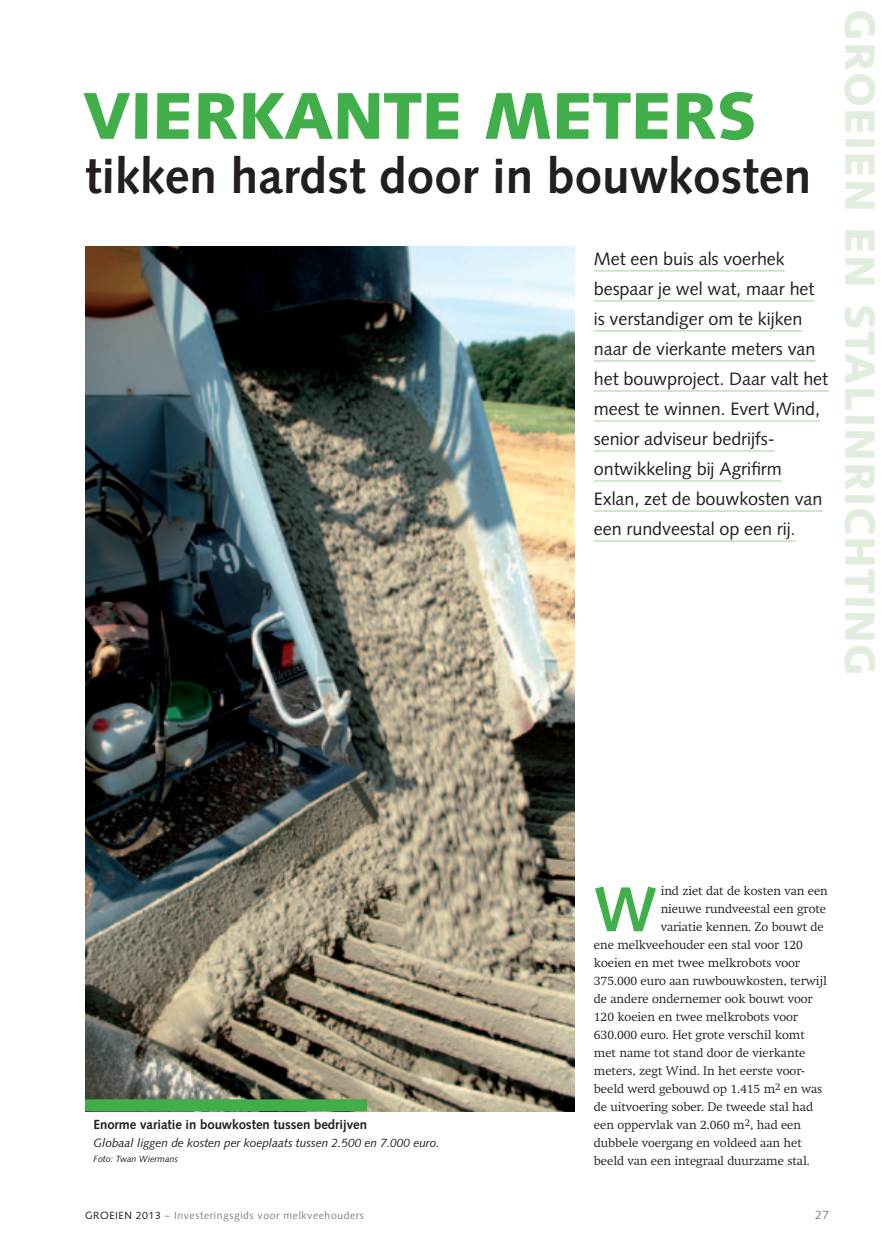
<style>
.page{position:relative;width:893px;height:1255px;background:#fff}
.page>*{position:absolute;margin:0;border:0;box-sizing:border-box;transform-origin:0 0}
.t1{font:900 66px "Syntax LT Std";letter-spacing:-.005em;color:#40ae49}
.t2{font:700 63.3px "Syntax LT Std";color:#40ae49}
.t3{font:700 49.5px "Syntax LT Std";color:#231f20}
.t4{font:900 42px "Syntax LT Std";letter-spacing:.03em;color:#e1eedd}
.t5{font:18px/30px "Syntax LT Std";letter-spacing:-.005em;color:#231f20}
.t6{font:700 13.2px "Syntax LT Std";letter-spacing:-.005em;color:#231f20}
.t7{font:300 12.3px "Swift";letter-spacing:-.005em;color:#231f20}
.t8{font:italic 12px "Syntax LT Std";letter-spacing:-.005em;color:#231f20}
.t9{font:12px "Syntax LT Std";color:#808285}
.t10{font:10.5px "Syntax LT Std";letter-spacing:.05em;color:#808285}
.t11{font:italic 9px "Syntax LT Std";letter-spacing:-.005em;color:#231f20}
.s1{color:#231f20}
</style>
<div class="page">
<img style="left:85px;top:247px;width:490px;height:864px">
<hr style="left:594px;top:270px;width:191px;height:1px;background:#a3cf9a">
<hr style="left:594px;top:300px;width:220px;height:1px;background:#a3cf9a">
<hr style="left:594px;top:330px;width:208px;height:1px;background:#a3cf9a">
<hr style="left:594px;top:360px;width:221px;height:1px;background:#a3cf9a">
<hr style="left:594px;top:390px;width:235px;height:1px;background:#a3cf9a">
<hr style="left:594px;top:420px;width:226px;height:1px;background:#a3cf9a">
<hr style="left:594px;top:450px;width:181px;height:1px;background:#a3cf9a">
<hr style="left:594px;top:480px;width:188px;height:1px;background:#a3cf9a">
<hr style="left:594px;top:510px;width:228px;height:1px;background:#a3cf9a">
<hr style="left:594px;top:540px;width:202px;height:1px;background:#a3cf9a">
<div style="left:85px;top:1099px;width:282px;height:12px;background:#40ae49"></div>
<h1 class="t1" style="left:83px;top:77px;width:675px">VIERKANTE METERS</h1>
<h3 class="t3" style="left:85px;top:147px;width:728px">tikken hardst door in bouwkosten</h3>
<p class="t5" style="left:594px;top:244px;width:236px">Met een buis als voerhek bespaar je wel wat, maar het is verstandiger om te kijken naar de vierkante meters van het bouwproject. Daar valt het meest te winnen. Evert Wind, senior adviseur bedrijfs&shy;ontwikkeling bij Agrifirm<br>Exlan, zet de bouwkosten van een rundveestal op een rij.</p>
<h3 class="t4" style="left:885px;top:9px;width:662px;rotate:90deg">GROEIEN EN STALINRICHTING</h3>
<p class="t6" style="left:94px;top:1117px;width:275px">Enorme variatie in bouwkosten tussen bedrijven</p>
<p class="t8" style="left:94px;top:1136px;width:348px">Globaal liggen de kosten per koeplaats tussen 2.500 en 7.000 euro.</p>
<p class="t11" style="left:94px;top:1153px;width:86px">Foto: Twan Wiermans</p>
<h2 class="t2" style="left:594px;top:873px;width:65px">W</h2>
<p class="t7" style="left:661px;top:883px;width:169px">ind ziet dat de kosten van een</p>
<p class="t7" style="left:661px;top:901px;width:167px">nieuwe rundveestal een grote</p>
<p class="t7" style="left:661px;top:919px;width:165px">variatie kennen. Zo bouwt de</p>
<p class="t7" style="left:594px;top:937px;width:211px">ene melkveehouder een stal voor 120</p>
<p class="t7" style="left:594px;top:955px;width:208px">koeien en met twee melkrobots voor</p>
<p class="t7" style="left:594px;top:973px;width:235px">375.000 euro aan ruwbouwkosten, terwijl</p>
<p class="t7" style="left:594px;top:991px;width:220px">de andere ondernemer ook bouwt voor</p>
<p class="t7" style="left:594px;top:1009px;width:206px">120 koeien en twee melkrobots voor</p>
<p class="t7" style="left:594px;top:1027px;width:212px">630.000 euro. Het grote verschil komt</p>
<p class="t7" style="left:594px;top:1045px;width:213px">met name tot stand door de vierkante</p>
<p class="t7" style="left:594px;top:1063px;width:212px">meters, zegt Wind. In het eerste voor-</p>
<p class="t7" style="left:594px;top:1081px;width:230px">beeld werd gebouwd op 1.415 m<sup>2</sup> en was</p>
<p class="t7" style="left:594px;top:1099px;width:221px">de uitvoering sober. De tweede stal had</p>
<p class="t7" style="left:594px;top:1117px;width:209px">een oppervlak van 2.060 m<sup>2</sup>, had een</p>
<p class="t7" style="left:594px;top:1135px;width:209px">dubbele voergang en voldeed aan het</p>
<p class="t7" style="left:594px;top:1153px;width:217px">beeld van een integraal duurzame stal.</p>
<p class="t10" style="left:85px;top:1209px;width:280px"><span class="s1">Groeien 2013</span> – I nvesteringsgids voor melkveehouders</p>
<p class="t9" style="left:815px;top:1208px;width:15px">27</p>
</div>
